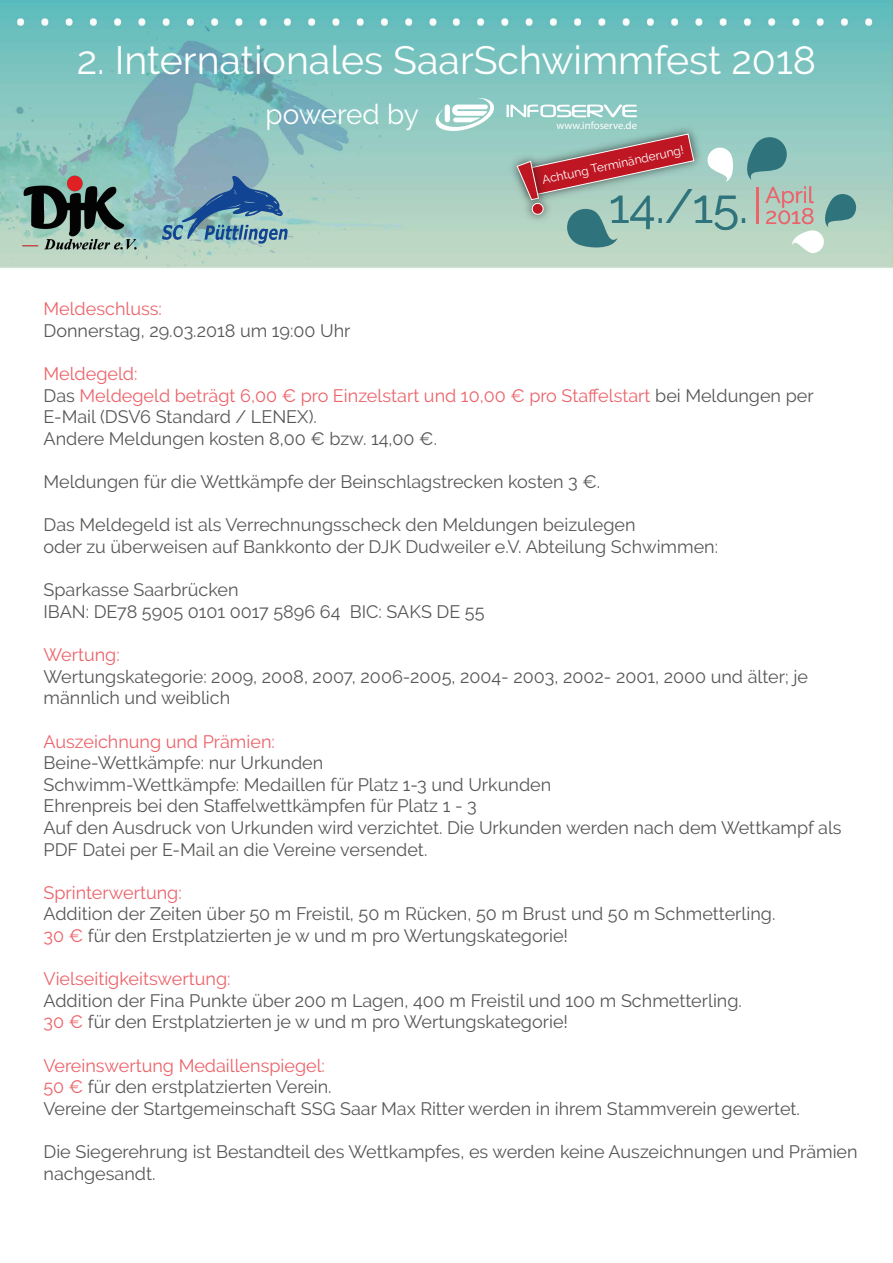
<style>
.page{position:relative;width:893px;height:1263px;background:#fff}
.page>*{position:absolute;margin:0;border:0;box-sizing:border-box;transform-origin:0 0}
.t1{font:47.7px "Raleway";color:#2f737c}
.t2{font:39.3px "Raleway";color:#fff}
.t3{font:27.75px "Raleway";letter-spacing:-.02em;color:#fff}
.t4{font:22.65px "Raleway";color:#ec636a}
.t5{font:18px/21.6px "Raleway";color:#575756}
.t6{font:18px "Raleway";color:#ec636a}
.t7{font:12px "Raleway";color:#fff}
.t8{font:10.8px "Myriad Pro";color:#fff}
.s1{font-size:22.65px;color:#ec636a}
.s2{color:#ec636a}
</style>
<div class="page">
<img style="left:0;top:0;width:892px;height:268px">
<img style="left:17px;top:149px;width:125px;height:119px">
<svg style="left:707px;top:146px;width:27px;height:36px"></svg>
<svg style="left:791px;top:192px;width:67px;height:62px;background:#a8c9be"></svg>
<svg style="left:742px;top:135px;width:47px;height:45px;background:#649e9e"></svg>
<hr style="left:756px;top:187px;width:2px;height:36px;background:#ec636a">
<img style="left:512px;top:121px;width:195px;height:88px">
<img style="left:504px;top:148px;width:12px;height:65px">
<svg style="left:516px;top:133px;width:179px;height:117px;background:#a69e98"></svg>
<svg style="left:507px;top:104px;width:130px;height:13px"></svg>
<svg style="left:434px;top:98px;width:63px;height:35px"></svg>
<div style="left:445px;top:104px;width:5px;height:18px;background:#fff;border-radius:3px"></div>
<svg style="left:162px;top:176px;width:126px;height:68px;background:#719bb1"></svg>
<h2 class="t2" style="left:77px;top:38px;width:741px">2. Internationales SaarSchwimmfest 2018</h2>
<h3 class="t3" style="left:266px;top:98px;width:155px">powered by</h3>
<p class="t8" style="left:556px;top:118px;width:82px">www.infoserve.de</p>
<p class="t7" style="left:541px;top:173px;width:146px;rotate:-12deg">Achtung Terminänderung!</p>
<p class="t4" style="left:766px;top:182px;width:50px">April</p>
<h1 class="t1" style="left:609px;top:179px;width:207px">14./15. <span class="s1">2018</span></h1>
<p class="t6" style="left:44px;top:299px;width:120px">Meldeschluss:</p>
<p class="t5" style="left:44px;top:320px;width:309px">Donnerstag, 29.03.2018 um 19:00 Uhr</p>
<p class="t5" style="left:44px;top:363px;width:772px"><span class="s2">Meldegeld:<br></span>Das <span class="s2">Meldegeld beträgt 6,00 € pro Einzelstart und 10,00 € pro Staffelstart</span> bei Meldungen per E-Mail (DSV6 Standard / LENEX).<br>Andere Meldungen kosten 8,00 € bzw. 14,00 €.</p>
<p class="t5" style="left:44px;top:471px;width:558px">Meldungen für die Wettkämpfe der Beinschlagstrecken kosten 3 €.</p>
<p class="t5" style="left:44px;top:514px;width:676px">Das Meldegeld ist als Verrechnungsscheck den Meldungen beizulegen<br>oder zu überweisen auf Bankkonto der DJK Dudweiler e.V. Abteilung Schwimmen:</p>
<p class="t5" style="left:44px;top:579px;width:443px">Sparkasse Saarbrücken<br>IBAN: DE78 5905 0101 0017 5896 64 BIC: SAKS DE 55</p>
<p class="t6" style="left:44px;top:644px;width:78px">Wertung:</p>
<p class="t5" style="left:44px;top:665px;width:766px">Wertungskategorie: 2009, 2008, 2007, 2006-2005, 2004- 2003, 2002- 2001, 2000 und älter; je männlich und weiblich</p>
<p class="t6" style="left:44px;top:731px;width:233px">Auszeichnung und Prämien:</p>
<p class="t5" style="left:44px;top:752px;width:800px">Beine-Wettkämpfe: nur Urkunden<br>Schwimm-Wettkämpfe: Medaillen für Platz 1-3 und Urkunden<br>Ehrenpreis bei den Staffelwettkämpfen für Platz 1 - 3<br>Auf den Ausdruck von Urkunden wird verzichtet. Die Urkunden werden nach dem Wettkampf als PDF Datei per E-Mail an die Vereine versendet.</p>
<p class="t6" style="left:44px;top:882px;width:140px">Sprinterwertung:</p>
<p class="t5" style="left:44px;top:903px;width:733px">Addition der Zeiten über 50 m Freistil, 50 m Rücken, 50 m Brust und 50 m Schmetterling.<br><span class="s2">30 €</span> für den Erstplatzierten je w und m pro Wertungskategorie!</p>
<p class="t6" style="left:44px;top:968px;width:189px">Vielseitigkeitswertung:</p>
<p class="t5" style="left:44px;top:989px;width:700px">Addition der Fina Punkte über 200 m Lagen, 400 m Freistil und 100 m Schmetterling.<br><span class="s2">30 €</span> für den Erstplatzierten je w und m pro Wertungskategorie!</p>
<p class="t5" style="left:44px;top:1054px;width:758px"><span class="s2">Vereinswertung Medaillenspiegel:<br>50 €</span> für den erstplatzierten Verein.<br>Vereine der Startgemeinschaft SSG Saar Max Ritter werden in ihrem Stammverein gewertet.</p>
<p class="t5" style="left:44px;top:1141px;width:816px">Die Siegerehrung ist Bestandteil des Wettkampfes, es werden keine Auszeichnungen und Prämien nachgesandt.</p>
</div>
